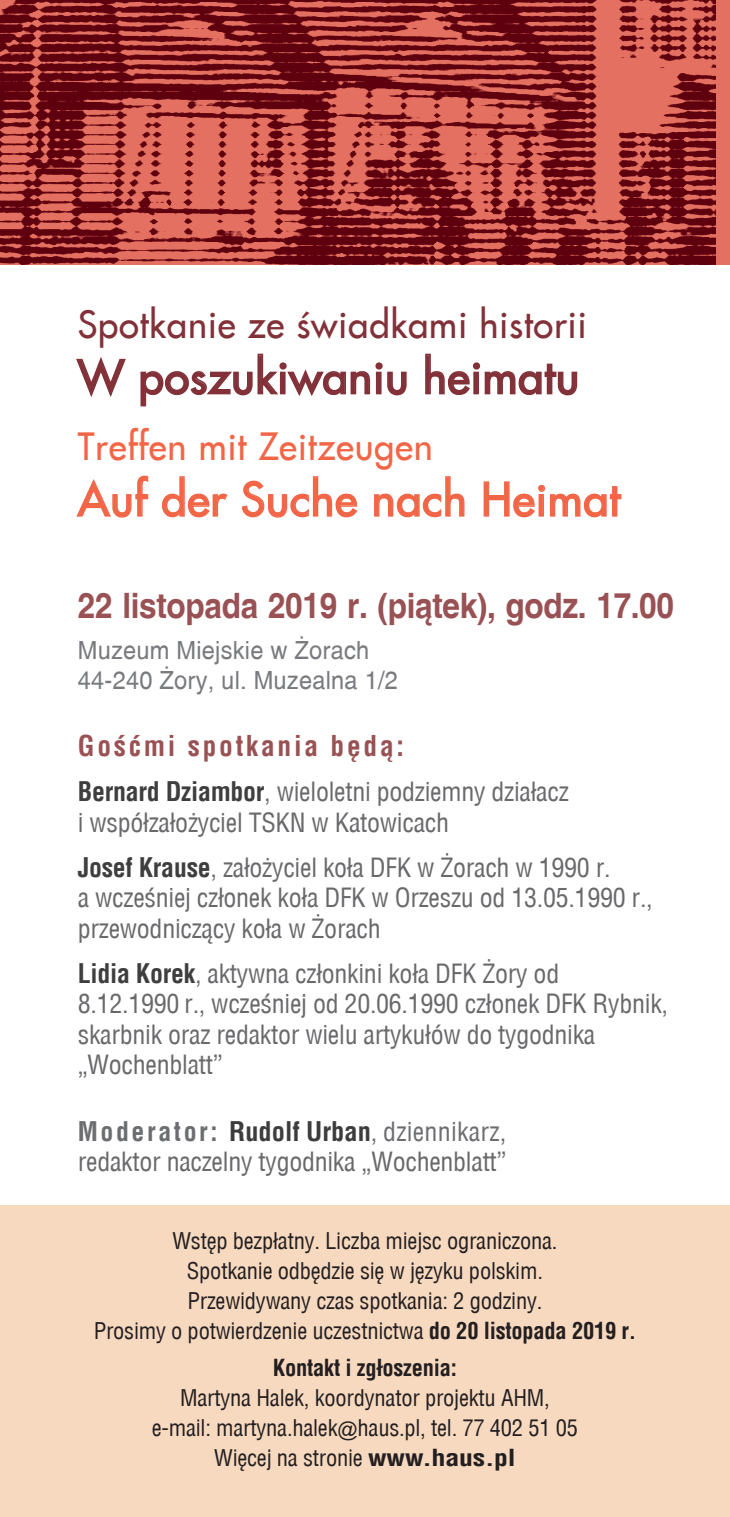
<style>
.page{position:relative;width:730px;height:1517px;background:#fff}
.page>*{position:absolute;margin:0;border:0;box-sizing:border-box;transform-origin:0 0}
.t1{font:45px "Fujiyama 2";letter-spacing:.02em;color:#f26648}
.Tytuł{font:45px "Fujiyama 2";letter-spacing:.02em;color:#823139}
.Tytuł-2{font:36.75px "Fujiyama 2";letter-spacing:.02em;color:#823139}
.t2{font:36.75px "Fujiyama 2";letter-spacing:.02em;color:#f26648}
.t3{font:700 35px "Switzerland";letter-spacing:-.01em;color:#995154;scale:.9 1}
.t4{font:700 27.5px "Switzerland Condensed";letter-spacing:.1em;color:#995154}
.t5{font:26px/30.5px "Switzerland Condensed";letter-spacing:-.01em;color:#69696c}
.t6{font:25px/30px "Switzerland";letter-spacing:.01em;color:#787a7d;scale:.94 1}
.t7{font:22.5px/30px "Switzerland Condensed";letter-spacing:-.01em;color:#231f20;text-align:center}
.s1{font-weight:700;color:#3e3e3f}
.s2{font-weight:700;color:#6c6d70}
.s3{font-weight:700;color:#3c3c3d}
.s4{color:#6c6d70}
.s5{font-weight:700}
.s6{font-family:"Arial";font-size:20px}
</style>
<div class="page">
<div style="left:0;top:1205px;width:730px;height:312px;background:#f7d9c0"></div>
<svg style="left:76px;top:475px;width:73px;height:43px"></svg>
<svg style="left:162px;top:476px;width:66px;height:42px"></svg>
<svg style="left:241px;top:476px;width:117px;height:42px"></svg>
<svg style="left:374px;top:476px;width:91px;height:42px"></svg>
<svg style="left:483px;top:481px;width:139px;height:37px"></svg>
<svg style="left:76px;top:357px;width:50px;height:40px"></svg>
<svg style="left:140px;top:353px;width:267px;height:54px"></svg>
<svg style="left:425px;top:353px;width:153px;height:43px"></svg>
<img style="left:0;top:0;width:716px;height:264px">
<p class="Tytuł-2" style="left:78px;top:297px;width:511px">Spotkanie ze świadkami historii</p>
<p class="Tytuł" style="left:78px;top:343px;width:503px">W poszukiwaniu heimatu</p>
<h2 class="t2" style="left:78px;top:418px;width:357px">Treffen mit Zeitzeugen</h2>
<h1 class="t1" style="left:78px;top:465px;width:544px">Auf der Suche nach Heimat</h1>
<p class="t3" style="left:78px;top:584px;width:664px">22 listopada 2019 r. (piątek), godz. 17.00</p>
<p class="t6" style="left:78px;top:635px;width:342px">Muzeum Miejskie w Żorach<br>44-240 Żory, ul. Muzealna 1/2</p>
<p class="t4" style="left:78px;top:730px;width:328px">Gośćmi spotkania będą:</p>
<p class="t5" style="left:78px;top:776px;width:492px"><span class="s1">Bernard Dziambor</span>, wieloletni podziemny działacz i współzałożyciel TSKN w Katowicach</p>
<p class="t5" style="left:78px;top:852px;width:576px"><span class="s1">Josef Krause</span>, założyciel koła DFK w Żorach w 1990 r.<br>a wcześniej członek koła DFK w Orzeszu od 13.05.1990 r., przewodniczący koła w Żorach</p>
<p class="t5" style="left:78px;top:958px;width:592px"><span class="s1">Lidia Korek</span>, aktywna członkini koła DFK Żory od<br>8.12.1990 r., wcześniej od 20.06.1990 członek DFK Rybnik, skarbnik oraz redaktor wielu artykułów do tygodnika „Wochenblatt”</p>
<p class="t5" style="left:78px;top:1116px;width:430px"><span class="s2">Moderator:</span> <span class="s3">Rudolf Urban</span><span class="s4">, dziennikarz</span>, redaktor naczelny tygodnika „Wochenblatt”</p>
<p class="t7" style="left:94px;top:1226px;width:544px">Wstęp bezpłatny. Liczba miejsc ograniczona.<br>Spotkanie odbędzie się w języku polskim.<br>Przewidywany czas spotkania: 2 godziny.<br>Prosimy o potwierdzenie uczestnictwa <span class="s5">do 20 listopada 2019 r.</span></p>
<p class="t7" style="left:152px;top:1353px;width:428px"><span class="s5">Kontakt i zgłoszenia:<br></span>Martyna Halek, koordynator projektu AHM, e-mail: martyna.halek<span class="s6">@</span>haus.pl, tel. 77 402 51 05</p>
<p class="t7" style="left:214px;top:1443px;width:303px">Więcej na stronie <span class="s5">www.haus.pl</span></p>
</div>
